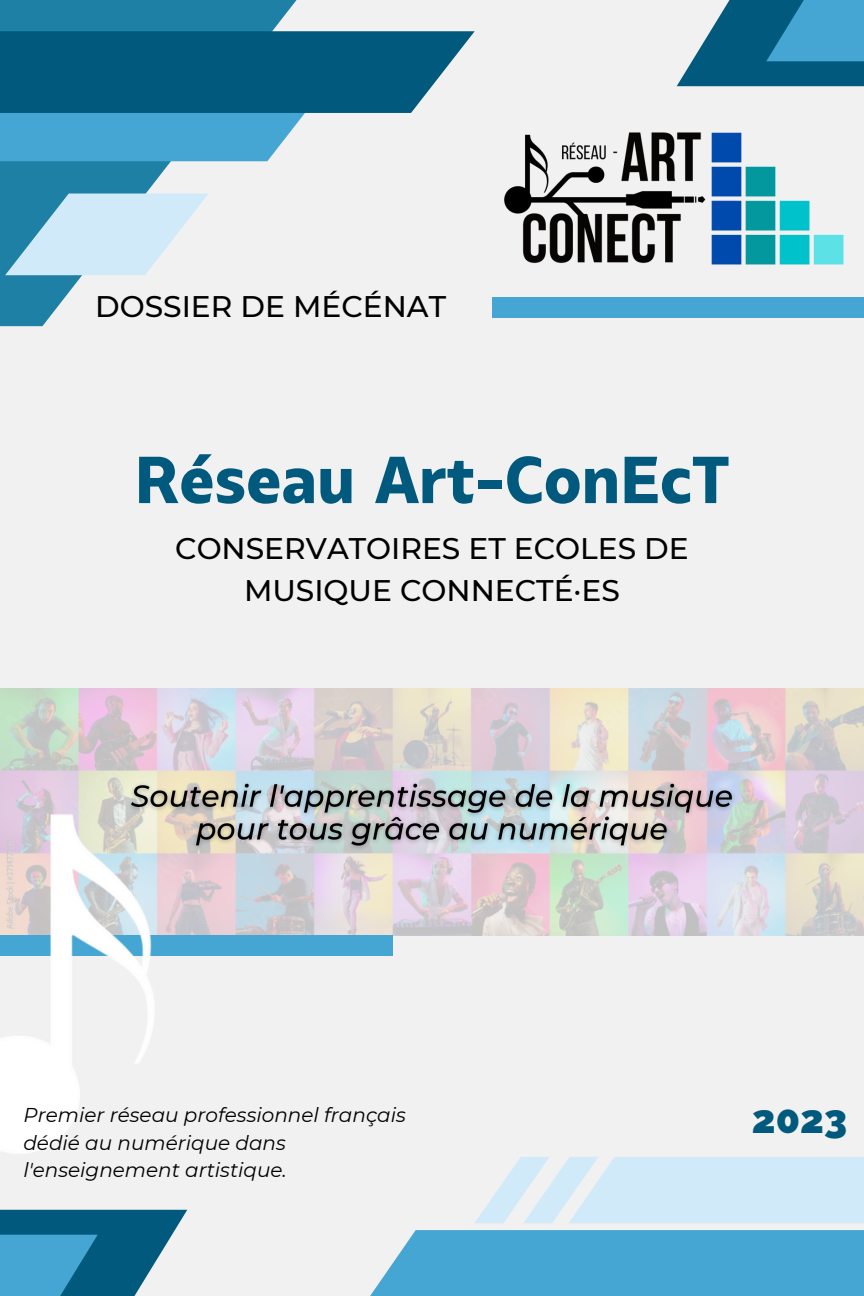
<style>
.page{position:relative;width:864px;height:1296px;background:#f1f1f1}
.page>*{position:absolute;margin:0;border:0;box-sizing:border-box;transform-origin:0 0}
.t1{font:76.4px "RTL Media Pro Bold";color:#015a7d}
.t2{font:800 39.8px "Raleway";color:#015a7d}
.t3{font:500 29.8px/41.2px "Montserrat";color:#000;text-align:center}
.t4{font:italic 20px/27.8px "Montserrat";color:#000}
</style>
<div class="page">
<div style="left:370px;top:1230px;width:494px;height:66px;background:#46a6d3"></div>
<svg style="left:475px;top:1157px;width:389px;height:66px"></svg>
<svg style="left:0;top:0;width:297px;height:326px"></svg>
<svg style="left:0;top:31px;width:475px;height:130px"></svg>
<svg style="left:5px;top:194px;width:204px;height:81px"></svg>
<svg style="left:677px;top:0;width:187px;height:86px;background:#3785a7"></svg>
<img style="left:0;top:689px;width:864px;height:247px">
<div style="left:492px;top:297px;width:372px;height:20px;background:#46a6d3"></div>
<div style="left:0;top:935px;width:393px;height:20px;background:#46a6d3"></div>
<img style="left:0;top:794px;width:179px;height:359px">
<svg style="left:0;top:1210px;width:187px;height:86px;background:#3785a7"></svg>
<img style="left:504px;top:132px;width:340px;height:133px">
<img style="left:123px;top:771px;width:618px;height:85px">
<h3 class="t3" style="left:95px;top:286px;width:352px">DOSSIER DE MÉCÉNAT</h3>
<h1 class="t1" style="left:135px;top:451px;width:596px">Réseau Art-ConEcT</h1>
<h3 class="t3" style="left:175px;top:528px;width:515px">CONSERVATOIRES ET ECOLES DE<br>MUSIQUE CONNECTÉ·ES</h3>
<p class="t4" style="left:23px;top:1101px;width:384px">Premier réseau professionnel français dédié au numérique dans l'enseignement artistique.</p>
<h2 class="t2" style="left:752px;top:1095px;width:97px">2023</h2>
</div>
